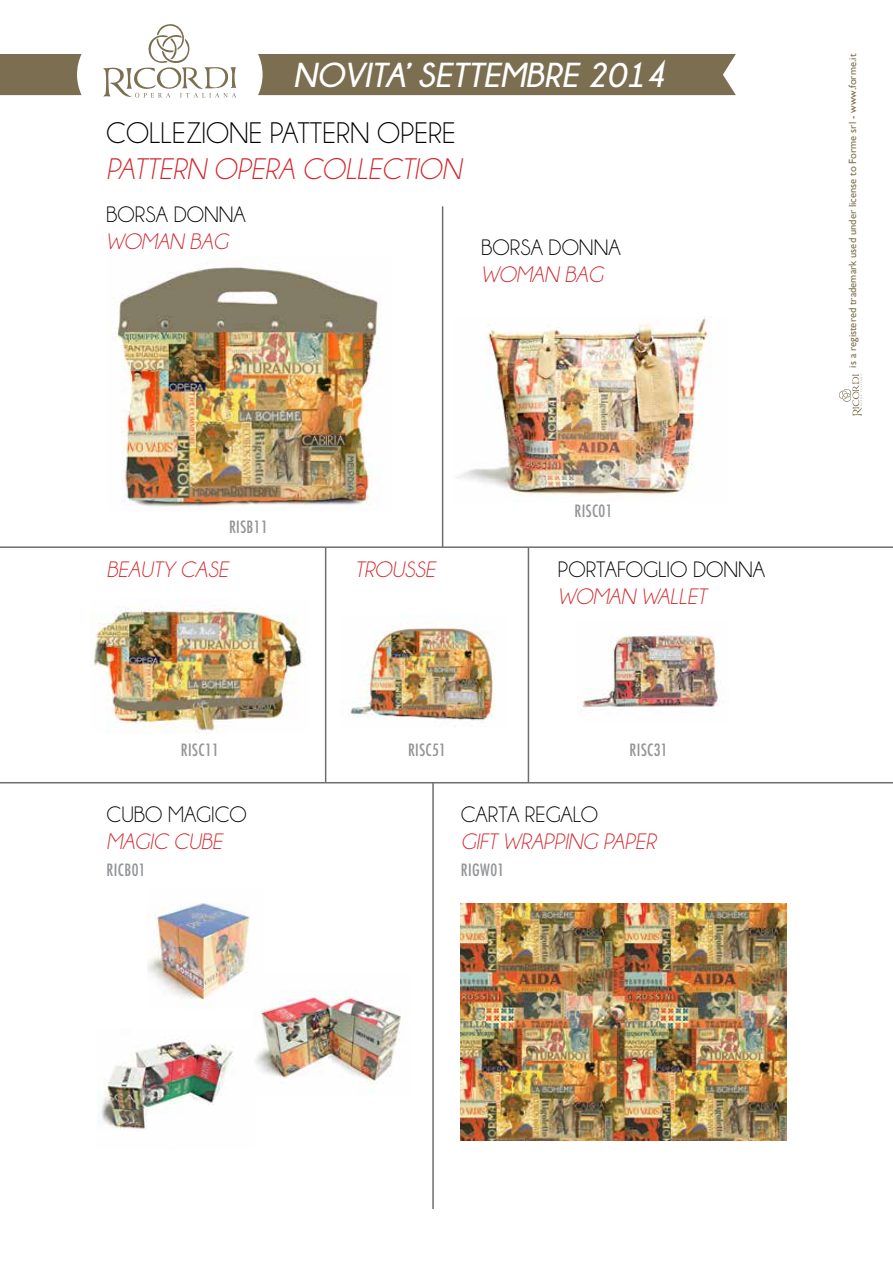
<style>
.page{position:relative;width:893px;height:1263px;background:#fff}
.page>*{position:absolute;margin:0;border:0;box-sizing:border-box;transform-origin:0 0}
.t1{font:italic 700 34.5px "Champagne&Limousines";color:#fff}
.t2{font:30px "Champagne&Limousines";color:#000}
.t3{font:italic 30px "Champagne&Limousines";color:#d2232a}
.t4{font:italic 22.5px "Champagne&Limousines";color:#d2232a}
.t5{font:22.5px "Champagne&Limousines";color:#000}
.t6{font:condensed 16.5px "Futura LT";letter-spacing:.025em;color:#939598}
.t7{font:10.5px "Gill Sans";color:#7c6f51}
</style>
<div class="page">
<svg style="left:103px;top:24px;width:133px;height:74px"></svg>
<div style="left:0;top:54px;width:82px;height:41px;background:#7c6f51"></div>
<div style="left:258px;top:54px;width:478px;height:41px;background:#7c6f51"></div>
<hr style="left:0;top:546px;width:893px;height:2px;background:#6d6e71">
<hr style="left:0;top:782px;width:893px;height:1px;background:#6d6e71">
<hr style="left:442px;top:206px;width:1px;height:341px;background:#6d6e71">
<hr style="left:325px;top:547px;width:1px;height:235px;background:#6d6e71">
<hr style="left:528px;top:547px;width:1px;height:235px;background:#6d6e71">
<hr style="left:432px;top:782px;width:2px;height:427px;background:#6d6e71">
<img style="left:461px;top:903px;width:326px;height:237px">
<img style="left:350px;top:627px;width:145px;height:94px">
<img style="left:113px;top:267px;width:268px;height:240px">
<img style="left:582px;top:635px;width:137px;height:73px">
<img style="left:101px;top:1040px;width:132px;height:91px">
<img style="left:255px;top:990px;width:146px;height:94px">
<img style="left:91px;top:606px;width:212px;height:127px">
<img style="left:457px;top:316px;width:254px;height:180px">
<img style="left:147px;top:903px;width:116px;height:106px">
<svg style="left:839px;top:374px;width:23px;height:42px"></svg>
<h1 class="t1" style="left:293px;top:56px;width:373px">NOVITA’ SETTEMBRE 2014</h1>
<h2 class="t2" style="left:106px;top:118px;width:351px">COLLEZIONE PATTERN OPERE</h2>
<h2 class="t3" style="left:106px;top:154px;width:357px">PATTERN OPERA COLLECTION</h2>
<p class="t5" style="left:106px;top:203px;width:141px">BORSA DONNA</p>
<p class="t4" style="left:106px;top:230px;width:123px">WOMAN BAG</p>
<p class="t5" style="left:481px;top:236px;width:141px">BORSA DONNA</p>
<p class="t4" style="left:481px;top:263px;width:123px">WOMAN BAG</p>
<p class="t6" style="left:574px;top:501px;width:40px">RISC01</p>
<p class="t6" style="left:229px;top:517px;width:40px">RISB11</p>
<p class="t4" style="left:107px;top:558px;width:123px">BEAUTY CASE</p>
<p class="t4" style="left:355px;top:558px;width:82px">TROUSSE</p>
<p class="t5" style="left:558px;top:558px;width:209px">PORTAFOGLIO DONNA</p>
<p class="t4" style="left:558px;top:585px;width:150px">WOMAN WALLET</p>
<p class="t6" style="left:181px;top:740px;width:40px">RISC11</p>
<p class="t6" style="left:408px;top:740px;width:40px">RISC51</p>
<p class="t6" style="left:630px;top:740px;width:40px">RISC31</p>
<p class="t5" style="left:107px;top:803px;width:142px">CUBO MAGICO</p>
<p class="t4" style="left:107px;top:830px;width:117px">MAGIC CUBE</p>
<p class="t6" style="left:107px;top:860px;width:41px">RICB01</p>
<p class="t5" style="left:461px;top:803px;width:139px">CARTA REGALO</p>
<p class="t4" style="left:461px;top:830px;width:197px">GIFT WRAPPING PAPER</p>
<p class="t6" style="left:461px;top:860px;width:45px">RIGW01</p>
<p class="t7" style="left:846px;top:368px;width:315px;rotate:-90deg">is a registered trademark used under license to Forme srl - www.forme.it</p>
</div>
